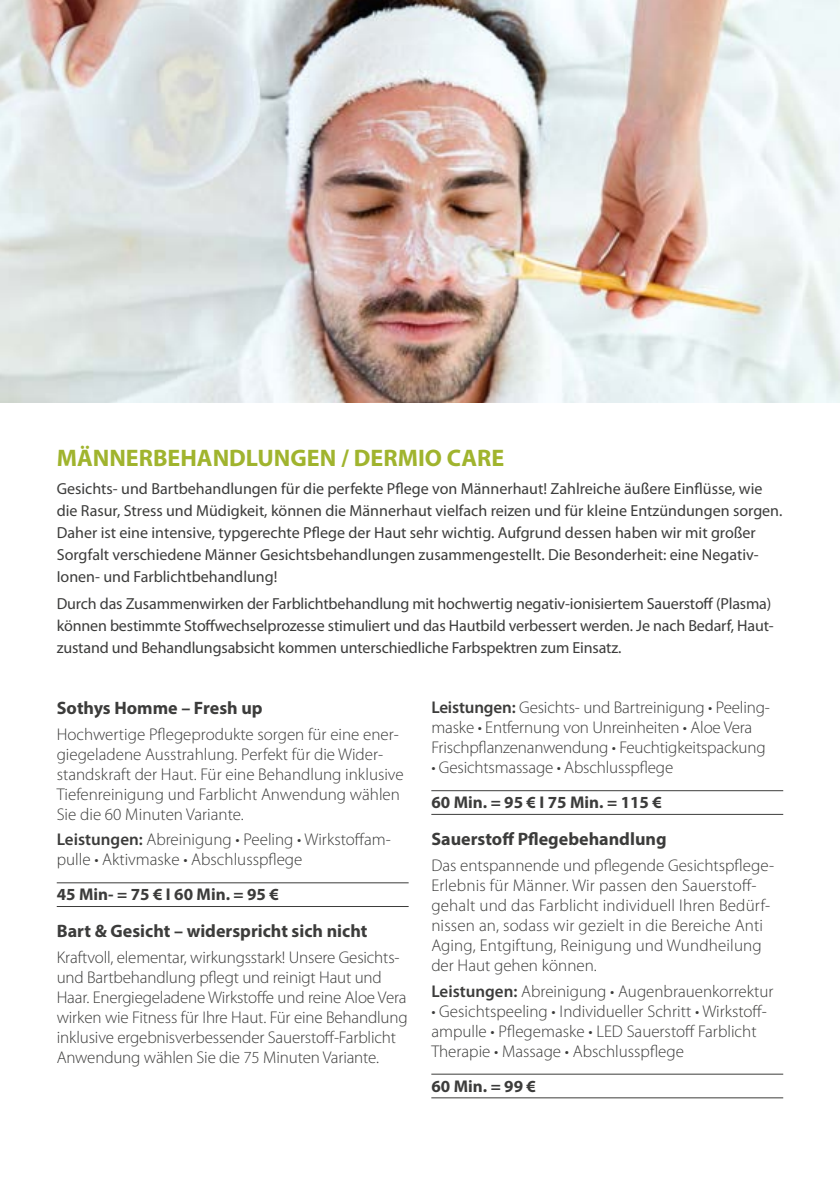
<style>
.page{position:relative;width:840px;height:1191px;background:#fff}
.page>*{position:absolute;margin:0;border:0;box-sizing:border-box;transform-origin:0 0}
.t1{font:700 24px "Myriad Pro";color:#a0b42e}
.t2{font:700 18px "Myriad Pro";color:#3c3c3b}
.t3{font:300 17px/20px "Myriad Pro";color:#3c3c3b}
.t4{font:700 17px "Myriad Pro";color:#3c3c3b}
.t5{font:16px/22px "Myriad Pro";color:#3c3c3b}
.s1{font-weight:600}
</style>
<div class="page">
<img style="left:0;top:0;width:839px;height:403px">
<hr style="left:57px;top:882px;width:351px;height:1px;background:#3c3c3b">
<hr style="left:57px;top:906px;width:351px;height:1px;background:#3c3c3b">
<hr style="left:431px;top:790px;width:351px;height:1px;background:#3c3c3b">
<hr style="left:431px;top:814px;width:351px;height:1px;background:#3c3c3b">
<hr style="left:431px;top:1073px;width:351px;height:1px;background:#3c3c3b">
<hr style="left:431px;top:1097px;width:351px;height:1px;background:#3c3c3b">
<h1 class="t1" style="left:57px;top:442px;width:449px">MÄNNERBEHANDLUNGEN / DERMIO CARE</h1>
<p class="t5" style="left:57px;top:477px;width:726px">Gesichts- und Bartbehandlungen für die perfekte Pflege von Männerhaut! Zahlreiche äußere Einflüsse, wie die Rasur, Stress und Müdigkeit, können die Männerhaut vielfach reizen und für kleine Entzündungen sorgen.<br>Daher ist eine intensive, typgerechte Pflege der Haut sehr wichtig. Aufgrund dessen haben wir mit großer Sorgfalt verschiedene Männer Gesichtsbehandlungen zusammengestellt. Die Besonderheit: eine Negativ-Ionen- und Farblichtbehandlung!</p>
<p class="t5" style="left:57px;top:593px;width:718px">Durch das Zusammenwirken der Farblichtbehandlung mit hochwertig negativ-ionisiertem Sauerstoff (Plasma) können bestimmte Stoffwechselprozesse stimuliert und das Hautbild verbessert werden. Je nach Bedarf, Haut&shy;zustand und Behandlungsabsicht kommen unterschiedliche Farbspektren zum Einsatz.</p>
<p class="t2" style="left:57px;top:696px;width:207px">Sothys Homme – Fresh up</p>
<p class="t3" style="left:57px;top:724px;width:348px">Hochwertige Pflegeprodukte sorgen für eine ener&shy;giegeladene Ausstrahlung. Perfekt für die Wider&shy;standskraft der Haut. Für eine Behandlung inklusive Tiefenreinigung und Farblicht Anwendung wählen Sie die 60 Minuten Variante.</p>
<p class="t3" style="left:57px;top:830px;width:335px"><span class="s1">Leistungen:</span> Abreinigung • Peeling • Wirkstoffam&shy;pulle • Aktivmaske • Abschlusspflege</p>
<p class="t4" style="left:57px;top:883px;width:223px">45 Min- = 75 € I 60 Min. = 95 €</p>
<p class="t2" style="left:57px;top:919px;width:312px">Bart &amp; Gesicht – widerspricht sich nicht</p>
<p class="t3" style="left:57px;top:947px;width:352px">Kraftvoll, elementar, wirkungsstark! Unsere Gesichts&shy;und Bartbehandlung pflegt und reinigt Haut und Haar. Energiegeladene Wirkstoffe und reine Aloe Vera wirken wie Fitness für Ihre Haut. Für eine Behandlung inklusive ergebnisverbessender Sauerstoff-Farblicht Anwendung wählen Sie die 75 Minuten Variante.</p>
<p class="t3" style="left:431px;top:698px;width:340px"><span class="s1">Leistungen:</span> Gesichts- und Bartreinigung • Peeling&shy;maske • Entfernung von Unreinheiten • Aloe Vera<br>Frischpflanzenanwendung • Feuchtigkeitspackung</p>
<p class="t3" style="left:431px;top:758px;width:243px">• Gesichtsmassage • Abschlusspflege</p>
<p class="t4" style="left:431px;top:791px;width:232px">60 Min. = 95 € I 75 Min. = 115 €</p>
<p class="t2" style="left:431px;top:827px;width:237px">Sauerstoff Pflegebehandlung</p>
<p class="t3" style="left:431px;top:855px;width:344px">Das entspannende und pflegende Gesichtspflege-Erlebnis für Männer. Wir passen den Sauerstoff&shy;gehalt und das Farblicht individuell Ihren Bedürf&shy;nissen an, sodass wir gezielt in die Bereiche Anti Aging, Entgiftung, Reinigung und Wundheilung der Haut gehen können.</p>
<p class="t3" style="left:431px;top:981px;width:343px"><span class="s1">Leistungen:</span> Abreinigung • Augenbrauenkorrektur</p>
<p class="t3" style="left:431px;top:1001px;width:337px">• Gesichtspeeling • Individueller Schritt • Wirkstoff&shy;ampulle • Pflegemaske • LED Sauerstoff Farblicht<br>Therapie • Massage • Abschlusspflege</p>
<p class="t4" style="left:431px;top:1074px;width:106px">60 Min. = 99 €</p>
</div>
